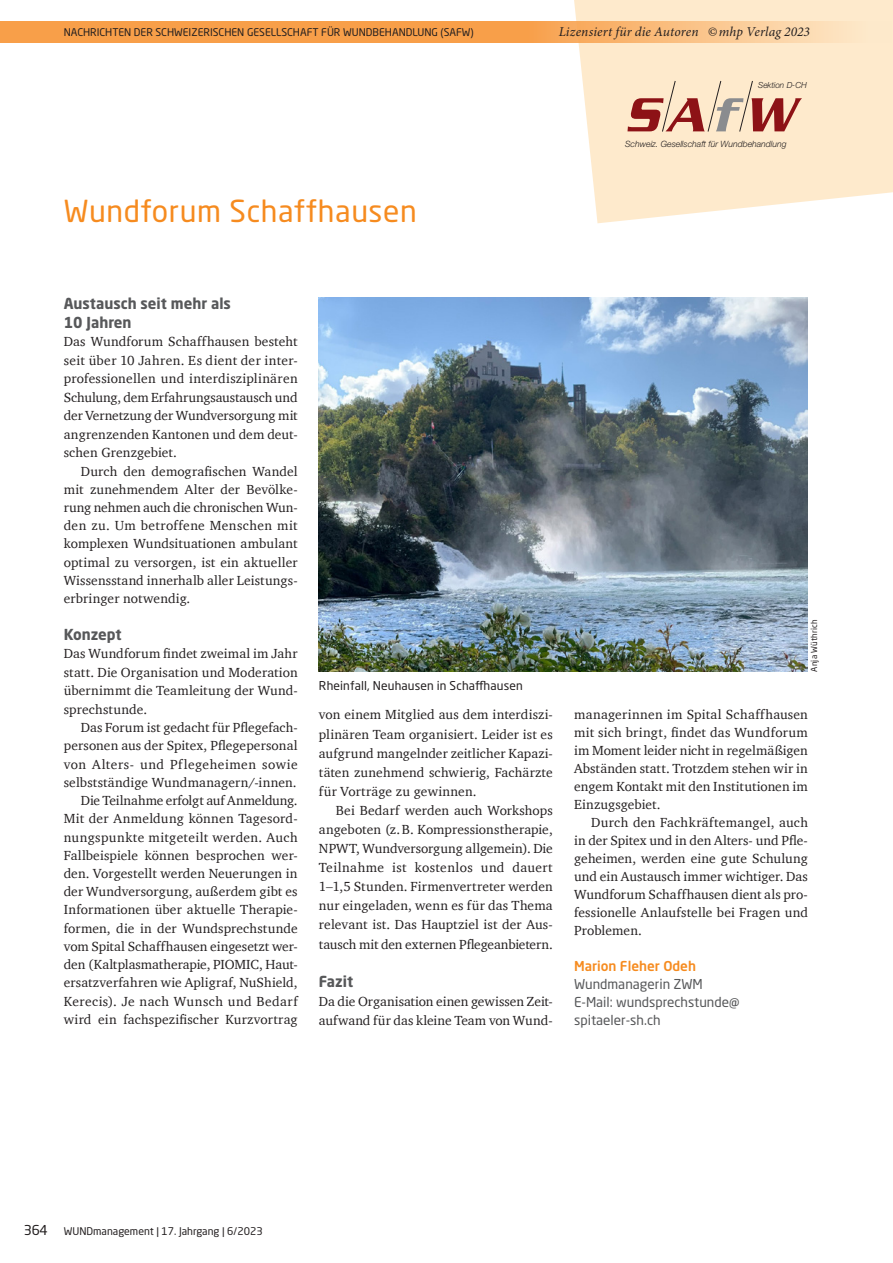
<style>
.page{position:relative;width:893px;height:1263px;background:#fff}
.page>*{position:absolute;margin:0;border:0;box-sizing:border-box;transform-origin:0 0}
.t1{font:italic 500 51.75px "Serpentine";color:#8d1216}
.t2{font:30px "Neo Sans Pro";letter-spacing:.02em;color:#f68b1f}
.t3{font:700 15px/18.5px "Neo Sans Pro";color:#57585a}
.t4{font:13.5px/18.3px "Charter";letter-spacing:.01em;color:#231f20;text-align:justify}
.t5{font:13.5px/18px "Neo Sans Pro";color:#57585a}
.t6{font:italic 13.5px "Minion Pro";letter-spacing:.01em;color:#231f20}
.t7{font:500 13.5px "Neo Sans Pro";color:#f68b1f}
.t8{font:12px "Neo Sans Pro";letter-spacing:.01em;color:#231f20}
.t9{font:10.5px "Neo Sans Pro";color:#231f20}
.t10{font:italic 300 8.7px "Helvetica Neue";color:#231f20}
.t11{font:italic 300 8.4px "Helvetica Neue";color:#231f20}
.t12{font:8.25px "Neo Sans Pro";letter-spacing:.025em;color:#231f20}
.s1{color:#8a8c8f}
.s2{font-size:13.5px}
</style>
<div class="page">
<svg style="left:574px;top:0;width:319px;height:223px;background:#feecd1"></svg>
<svg style="left:0;top:21px;width:892px;height:22px;background:#f9af65"></svg>
<svg style="left:708px;top:81px;width:13px;height:51px"></svg>
<svg style="left:662px;top:81px;width:13px;height:51px"></svg>
<svg style="left:739px;top:81px;width:14px;height:51px"></svg>
<img style="left:319px;top:298px;width:489px;height:374px">
<p class="t9" style="left:64px;top:26px;width:411px">NACHRICHTEN DER SCHWEIZERISCHEN GESELLSCHAFT FÜR WUNDBEHANDLUNG (SAFW)</p>
<h2 class="t2" style="left:64px;top:193px;width:355px">Wundforum Schaffhausen</h2>
<p class="t6" style="left:559px;top:23px;width:253px">Lizensiert für die Autoren ©mhp Verlag 2023</p>
<p class="t11" style="left:758px;top:80px;width:50px">Sektion D-CH</p>
<h1 class="t1" style="left:624px;top:86px;width:170px">SA<span class="s1">f</span>W</h1>
<p class="t10" style="left:625px;top:139px;width:163px">Schweiz. Gesellschaft für Wundbehandlung</p>
<p class="t3" style="left:64px;top:294px;width:169px">Austausch seit mehr als<br>10 Jahren</p>
<p class="t4" style="left:64px;top:332px;width:235px">Das Wundforum Schaffhausen besteht seit über 10 Jahren. Es dient der inter&shy;professionellen und interdisziplinären Schulung, dem Erfahrungsaustausch und der Vernetzung der Wundversorgung mit angrenzenden Kantonen und dem deut&shy;schen Grenzgebiet.</p>
<p class="t4" style="left:64px;top:462px;width:235px;text-indent:17px">Durch den demografischen Wandel mit zunehmendem Alter der Bevölke&shy;rung nehmen auch die chronischen Wun&shy;den zu. Um betroffene Menschen mit komplexen Wundsituationen ambulant optimal zu versorgen, ist ein aktueller Wissensstand innerhalb aller Leistungs&shy;erbringer notwendig.</p>
<p class="t3" style="left:64px;top:625px;width:59px">Konzept</p>
<p class="t4" style="left:64px;top:644px;width:235px">Das Wundforum findet zweimal im Jahr statt. Die Organisation und Moderation übernimmt die Teamleitung der Wund&shy;sprechstunde.</p>
<p class="t4" style="left:64px;top:718px;width:235px;text-align:right">Das Forum ist gedacht für Pflegefach&shy;personen aus der Spitex, Pflegepersonal von Alters- und Pflegeheimen sowie selbstständige Wundmanagern/-innen.<br>Die Teilnahme erfolgt auf Anmeldung.<br>Mit der Anmeldung können Tagesord&shy;nungspunkte mitgeteilt werden. Auch Fallbeispiele können besprochen wer&shy;den. Vorgestellt werden Neuerungen in der Wundversorgung, außerdem gibt es Informationen über aktuelle Therapie&shy;formen, die in der Wundsprechstunde vom Spital Schaffhausen eingesetzt wer&shy;den (Kaltplasmatherapie, PIOMIC, Haut&shy;ersatzverfahren wie Apligraf, NuShield, Kerecis). Je nach Wunsch und Bedarf wird ein fachspezifischer Kurzvortrag</p>
<p class="t8" style="left:319px;top:678px;width:205px">Rheinfall, Neuhausen in Schaffhausen</p>
<p class="t4" style="left:319px;top:705px;width:235px;line-height:19px">von einem Mitglied aus dem interdiszi&shy;plinären Team organisiert. Leider ist es aufgrund mangelnder zeitlicher Kapazi&shy;täten zunehmend schwierig, Fachärzte für Vorträge zu gewinnen.</p>
<p class="t4" style="left:319px;top:800px;width:235px;line-height:19px;text-indent:17px">Bei Bedarf werden auch Workshops angeboten (z.B. Kompressionstherapie, NPWT, Wundversorgung allgemein). Die Teilnahme ist kostenlos und dauert 1–1,5 Stunden. Firmenvertreter werden nur eingeladen, wenn es für das Thema relevant ist. Das Hauptziel ist der Aus&shy;tausch mit den externen Pflegeanbietern.</p>
<p class="t3" style="left:319px;top:971px;width:36px">Fazit</p>
<p class="t4" style="left:319px;top:991px;width:235px;line-height:19px">Da die Organisation einen gewissen Zeit&shy;aufwand für das kleine Team von Wund-</p>
<p class="t12" style="left:809px;top:672px;width:54px;rotate:-90deg">Anja Wüthrich</p>
<p class="t4" style="left:574px;top:705px;width:235px">managerinnen im Spital Schaffhausen mit sich bringt, findet das Wundforum im Moment leider nicht in regelmäßigen Abständen statt. Trotzdem stehen wir in engem Kontakt mit den Institutionen im Einzugsgebiet.</p>
<p class="t4" style="left:574px;top:813px;width:235px;text-indent:17px">Durch den Fachkräftemangel, auch in der Spitex und in den Alters- und Pfle&shy;geheimen, werden eine gute Schulung und ein Austausch immer wichtiger. Das Wundforum Schaffhausen dient als pro&shy;fessionelle Anlaufstelle bei Fragen und Problemen.</p>
<p class="t7" style="left:574px;top:958px;width:123px">Marion Fleher Odeh</p>
<p class="t5" style="left:574px;top:975px;width:167px">Wundmanagerin ZWM<br>E-Mail: wundsprechstunde@ spitaeler-sh.ch</p>
<p class="t9" style="left:24px;top:1224px;width:240px"><span class="s2">364</span> WUNDmanagement | 17. Jahrgang | 6/2023</p>
</div>
